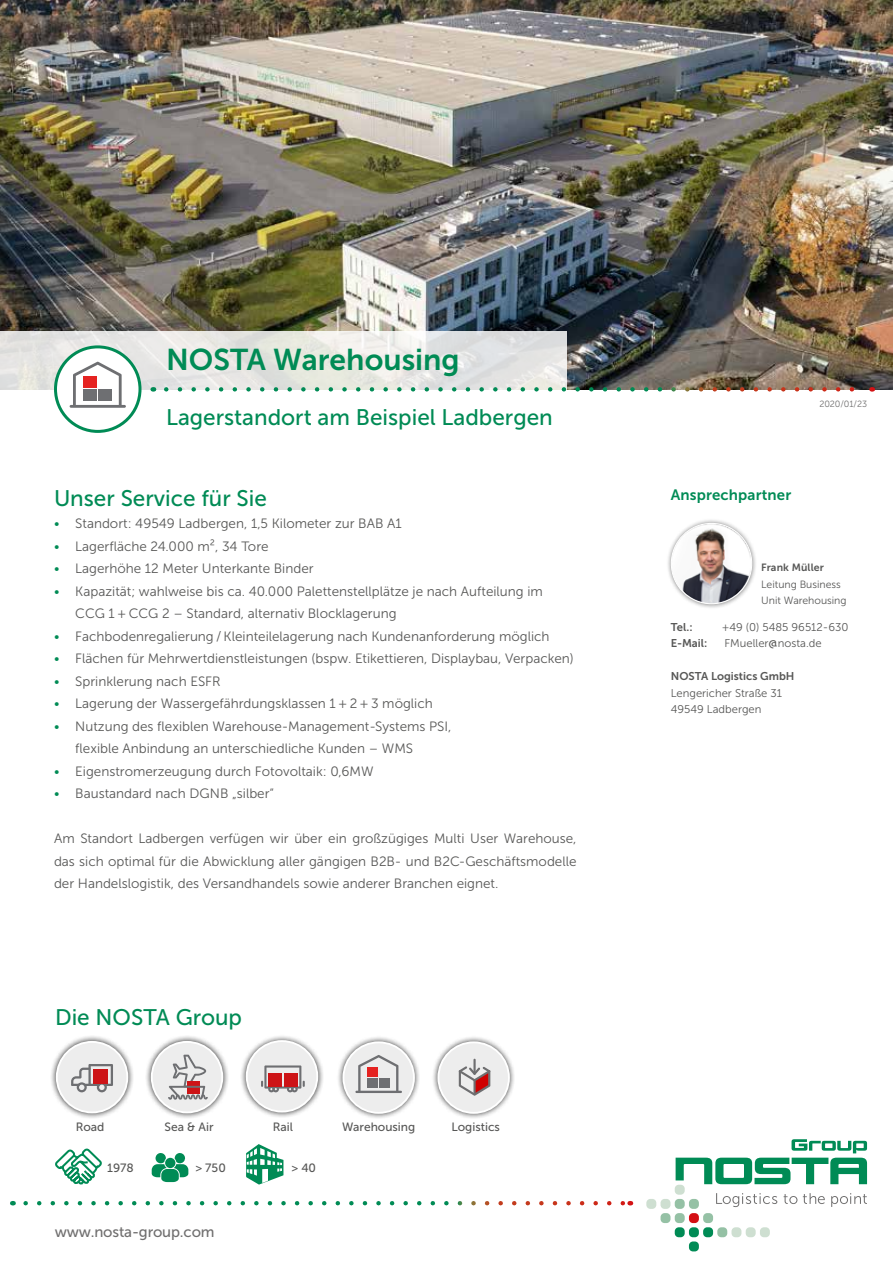
<style>
.page{position:relative;width:893px;height:1263px;background:#fff}
.page>*{position:absolute;margin:0;border:0;box-sizing:border-box;transform-origin:0 0}
.t1{font:30px "Museo Sans 700";color:#008b55}
.t2{font:22.5px "Museo Sans 500";color:#008b55}
.t3{font:15px "Museo Sans 500";letter-spacing:-.01em;color:#706f6f}
.t4{font:15px "Museo Sans 700";letter-spacing:.01em;color:#008b55}
.t5{font:13.5px/22.5px "Museo Sans 300";color:#575756}
.t6{font:12px "Museo Sans 500";color:#575756}
.t7{font:11.25px/16.5px "Museo Sans 300";color:#575756}
.t8{font:11.25px "Museo Sans 700";color:#575756}
.t9{font:10.5px/16.5px "Museo Sans 300";color:#575756}
.t10{font:10.5px "Museo Sans 700";letter-spacing:.01em;color:#575756}
.t11{font:9px "Museo Sans 300";letter-spacing:-.01em;color:#706f6f}
.s1{color:#008b55}
.s2{font-family:"Museo Sans 500"}
</style>
<div class="page">
<img style="left:0;top:0;width:893px;height:389px">
<svg style="left:0;top:332px;width:567px;height:65px;fill:#e7e7e3"></svg>
<div style="left:432px;top:1035px;width:84px;height:85px;background:#000;opacity:.75"></div>
<div style="left:438px;top:1042px;width:71px;height:71px;background:#ededed;border-radius:50%"></div>
<div style="left:437px;top:1041px;width:73px;height:73px;border:2px solid #fff;border-radius:50%"></div>
<svg style="left:459px;top:1066px;width:31px;height:30px"></svg>
<hr style="left:473px;top:1059px;width:3px;height:16px;background:#6e6e70">
<hr style="left:473px;top:1079px;width:3px;height:15px;background:#6e6e70">
<div style="left:50px;top:1035px;width:84px;height:84px;background:#000;opacity:.75"></div>
<div style="left:57px;top:1042px;width:70px;height:70px;background:#ededed;border-radius:50%"></div>
<div style="left:56px;top:1041px;width:72px;height:72px;border:2px solid #fff;border-radius:50%"></div>
<svg style="left:71px;top:1064px;width:42px;height:28px"></svg>
<div style="left:94px;top:1069px;width:14px;height:15px;background:#cd1417"></div>
<div style="left:145px;top:1035px;width:84px;height:84px;background:#000;opacity:.75"></div>
<div style="left:152px;top:1042px;width:70px;height:70px;background:#ededed;border-radius:50%"></div>
<div style="left:151px;top:1041px;width:72px;height:72px;border:2px solid #fff;border-radius:50%"></div>
<svg style="left:168px;top:1055px;width:40px;height:45px"></svg>
<div style="left:240px;top:1034px;width:84px;height:84px;background:#000;opacity:.75"></div>
<div style="left:247px;top:1041px;width:70px;height:70px;background:#ededed;border-radius:50%"></div>
<div style="left:246px;top:1040px;width:72px;height:72px;border:2px solid #fff;border-radius:50%"></div>
<svg style="left:261px;top:1065px;width:44px;height:27px"></svg>
<div style="left:268px;top:1073px;width:13px;height:13px;background:#cd1417"></div>
<div style="left:285px;top:1073px;width:13px;height:13px;background:#cd1417"></div>
<div style="left:337px;top:1035px;width:84px;height:85px;background:#000;opacity:.75"></div>
<div style="left:343px;top:1042px;width:71px;height:71px;background:#ededed;border-radius:50%"></div>
<div style="left:342px;top:1041px;width:73px;height:73px;border:2px solid #fff;border-radius:50%"></div>
<svg style="left:355px;top:1055px;width:47px;height:38px"></svg>
<svg style="left:55px;top:1148px;width:47px;height:37px"></svg>
<svg style="left:152px;top:1153px;width:36px;height:29px"></svg>
<svg style="left:246px;top:1144px;width:37px;height:40px"></svg>
<svg style="left:716px;top:1193px;width:61px;height:14px"></svg>
<svg style="left:784px;top:1194px;width:13px;height:10px"></svg>
<svg style="left:803px;top:1193px;width:22px;height:11px"></svg>
<svg style="left:831px;top:1193px;width:36px;height:14px"></svg>
<svg style="left:676px;top:1139px;width:191px;height:45px"></svg>
<div style="left:689px;top:1241px;width:10px;height:10px;background:#008b55;border-radius:4px"></div>
<div style="left:703px;top:1227px;width:10px;height:10px;background:#008b55;border-radius:4px"></div>
<div style="left:675px;top:1227px;width:10px;height:10px;background:#008b55;border-radius:4px"></div>
<div style="left:689px;top:1227px;width:10px;height:10px;background:#008b55;border-radius:4px"></div>
<div style="left:689px;top:1213px;width:10px;height:10px;background:#d40f14;border-radius:4px"></div>
<div style="left:675px;top:1185px;width:10px;height:10px;background:#cedfd1;border-radius:4px"></div>
<div style="left:717px;top:1227px;width:10px;height:10px;background:#95c1a5;border-radius:4px"></div>
<div style="left:731px;top:1227px;width:10px;height:10px;background:#cedfd1;border-radius:4px"></div>
<div style="left:760px;top:1227px;width:10px;height:10px;background:#cedfd1;border-radius:4px"></div>
<div style="left:746px;top:1227px;width:10px;height:10px;background:#cedfd1;border-radius:4px"></div>
<div style="left:703px;top:1213px;width:10px;height:10px;background:#95c1a5;border-radius:4px"></div>
<div style="left:675px;top:1213px;width:10px;height:10px;background:#95c1a5;border-radius:4px"></div>
<div style="left:660px;top:1213px;width:10px;height:10px;background:#95c1a5;border-radius:4px"></div>
<div style="left:675px;top:1199px;width:10px;height:10px;background:#95c1a5;border-radius:4px"></div>
<div style="left:689px;top:1199px;width:10px;height:10px;background:#95c1a5;border-radius:4px"></div>
<div style="left:660px;top:1199px;width:10px;height:10px;background:#cedfd1;border-radius:4px"></div>
<div style="left:646px;top:1199px;width:10px;height:10px;background:#cedfd1;border-radius:4px"></div>
<svg style="left:26px;top:1201px;width:597px;height:4px"></svg>
<div style="left:56px;top:347px;width:84px;height:84px;background:#fff;border-radius:50%"></div>
<div style="left:54px;top:345px;width:87px;height:88px;border:3px solid #008b55;border-radius:50%"></div>
<img style="left:166px;top:387px;width:699px;height:5px">
<div style="left:666px;top:518px;width:91px;height:91px;background:#000;opacity:.5"></div>
<img style="left:671px;top:523px;width:81px;height:81px;border-radius:40px">
<div style="left:671px;top:523px;width:81px;height:81px;border:1px solid #fff;border-radius:50%"></div>
<svg style="left:70px;top:362px;width:56px;height:46px"></svg>
<h1 class="t1" style="left:166px;top:343px;width:295px">NOSTA Warehousing</h1>
<h2 class="t2" style="left:166px;top:405px;width:388px">Lagerstandort am Beispiel Ladbergen</h2>
<h2 class="t2" style="left:54px;top:486px;width:214px">Unser Service für Sie</h2>
<p class="t5" style="left:54px;top:512px;width:349px"><span class="s1">•</span> Standort: 49549 Ladbergen, 1,5 Kilometer zur BAB A1</p>
<p class="t5" style="left:54px;top:535px;width:216px"><span class="s1">•</span> Lagerfläche 24.000 m², 34 Tore</p>
<p class="t5" style="left:54px;top:557px;width:261px"><span class="s1">•</span> Lagerhöhe 12 Meter Unterkante Binder</p>
<p class="t5" style="left:75px;top:580px;width:469px;text-indent:-21px"><span class="s1">•</span> Kapazität; wahlweise bis ca. 40.000 Palettenstellplätze je nach Aufteilung im<br>CCG 1 + CCG 2 – Standard, alternativ Blocklagerung</p>
<p class="t5" style="left:54px;top:625px;width:497px"><span class="s1">•</span> Fachbodenregalierung / Kleinteilelagerung nach Kundenanforderung möglich</p>
<p class="t5" style="left:54px;top:647px;width:521px"><span class="s1">•</span> Flächen für Mehrwertdienstleistungen (bspw. Etikettieren, Displaybau, Verpacken)</p>
<p class="t5" style="left:54px;top:670px;width:168px"><span class="s1">•</span> Sprinklerung nach ESFR</p>
<p class="t5" style="left:54px;top:692px;width:380px"><span class="s1">•</span> Lagerung der Wassergefährdungsklassen 1 + 2 + 3 möglich</p>
<p class="t5" style="left:75px;top:715px;width:378px;text-indent:-21px"><span class="s1">•</span> Nutzung des flexiblen Warehouse-Management-Systems PSI, flexible Anbindung an unterschiedliche Kunden – WMS</p>
<p class="t5" style="left:54px;top:760px;width:321px"><span class="s1">•</span> Eigenstromerzeugung durch Fotovoltaik: 0,6MW</p>
<p class="t5" style="left:54px;top:782px;width:222px"><span class="s1">•</span> Baustandard nach DGNB „silber“</p>
<p class="t5" style="left:54px;top:827px;width:524px;text-align:justify">Am Standort Ladbergen verfügen wir über ein großzügiges Multi User Warehouse, das sich optimal für die Abwicklung aller gängigen B2B- und B2C-Geschäftsmodelle der Handelslogistik, des Versandhandels sowie anderer Branchen eignet.</p>
<h2 class="t2" style="left:55px;top:1005px;width:189px">Die NOSTA Group</h2>
<p class="t6" style="left:76px;top:1120px;width:30px">Road</p>
<p class="t6" style="left:165px;top:1120px;width:50px">Sea &amp; Air</p>
<p class="t6" style="left:273px;top:1120px;width:22px">Rail</p>
<p class="t6" style="left:342px;top:1120px;width:75px">Warehousing</p>
<p class="t6" style="left:451px;top:1120px;width:50px">Logistics</p>
<p class="t6" style="left:107px;top:1161px;width:28px">1978</p>
<p class="t6" style="left:195px;top:1161px;width:32px">&gt; 750</p>
<p class="t6" style="left:292px;top:1161px;width:26px">&gt; 40</p>
<p class="t3" style="left:55px;top:1224px;width:161px">www.nosta-group.com</p>
<p class="t11" style="left:819px;top:399px;width:49px">2020/01/23</p>
<p class="t4" style="left:671px;top:486px;width:122px">Ansprechpartner</p>
<p class="t10" style="left:761px;top:562px;width:64px">Frank Müller</p>
<p class="t9" style="left:761px;top:576px;width:87px">Leitung Business<br>Unit Warehousing</p>
<p class="t8" style="left:671px;top:620px;width:23px">Tel.:</p>
<p class="t7" style="left:722px;top:618px;width:128px">+49 (0) 5485 96512-630</p>
<p class="t8" style="left:671px;top:637px;width:38px">E-Mail:</p>
<p class="t7" style="left:724px;top:635px;width:99px">FMueller<span class="s2">@</span>nosta.de</p>
<p class="t8" style="left:671px;top:670px;width:125px">NOSTA Logistics GmbH</p>
<p class="t7" style="left:671px;top:684px;width:113px">Lengericher Straße 31<br>49549 Ladbergen</p>
</div>
